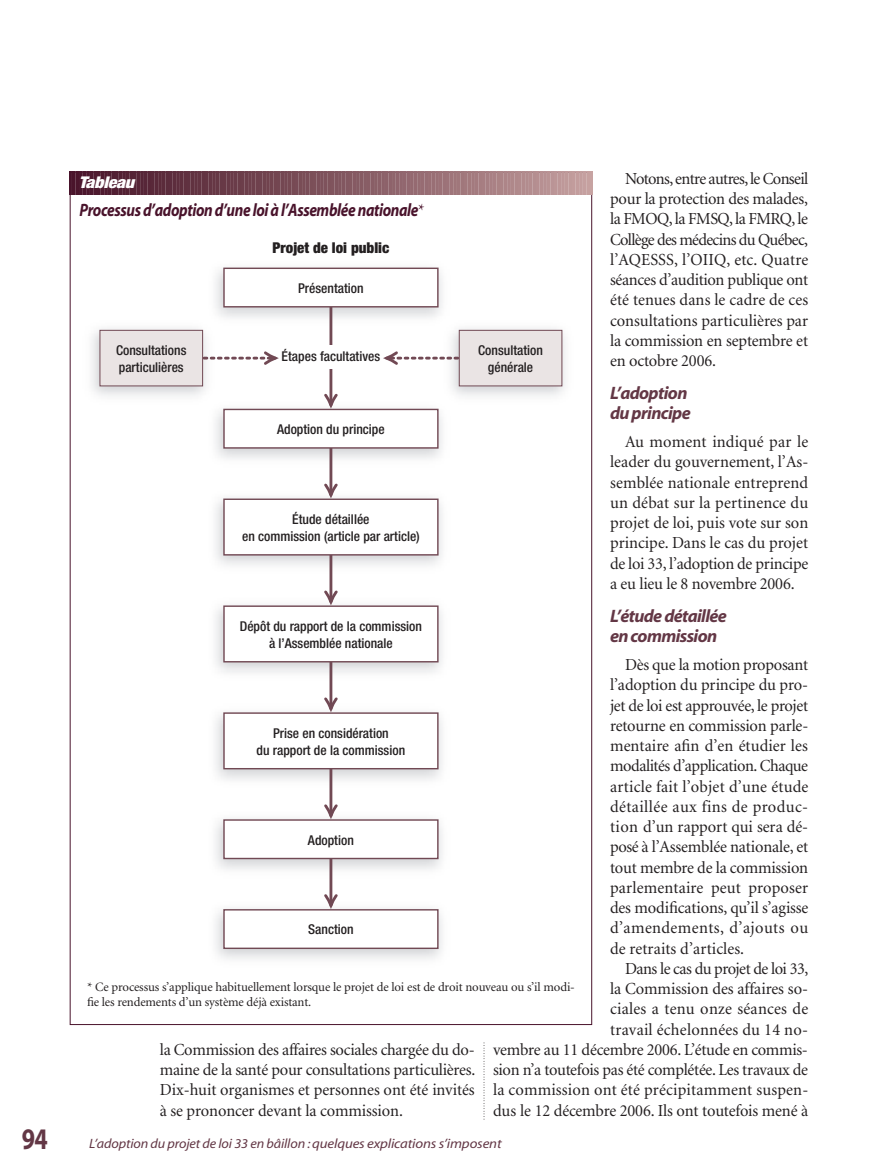
<style>
.page{position:relative;width:878px;height:1175px;background:#fff}
.page>*{position:absolute;margin:0;border:0;box-sizing:border-box;transform-origin:0 0}
.t1{font:700 30px "Myriad";color:#633745;scale:.8 1}
.t2{font:italic 700 18px "Myriad";letter-spacing:-.025em;color:#49132b;scale:.85 1}
.t3{font:italic 700 18px/19.5px "Myriad";letter-spacing:-.035em;color:#633745}
.t4{font:16.8px/20.2px "Minion";letter-spacing:-.01em;color:#231f20;text-align:justify}
.t5{font:italic 900 condensed 16.2px "Helvetica Neue";letter-spacing:-.015em;color:#fff;scale:1.11 1}
.t6{font:900 condensed 15px "Helvetica Neue";color:#231f20}
.t7{font:500 condensed 13.5px/17.1px "Helvetica Neue";color:#231f20;text-align:center}
.t8{font:italic 13.5px "Myriad";letter-spacing:-.01em;color:#633745;scale:1.05 1}
.t9{font:12.75px/15px "Minion";letter-spacing:-.01em;color:#231f20}
.s1{font-family:"Minion";font-weight:400;font-style:normal}
</style>
<div class="page">
<svg style="left:483px;top:1042px;width:1px;height:78px"></svg>
<svg style="left:142px;top:171px;width:324px;height:1px"></svg>
<svg style="left:70px;top:172px;width:522px;height:22px;background:#855a64"></svg>
<img style="left:215px;top:267px;width:227px;height:62px">
<img style="left:451px;top:328px;width:114px;height:68px">
<img style="left:438px;top:317px;width:15px;height:12px">
<img style="left:91px;top:328px;width:115px;height:68px">
<img style="left:203px;top:317px;width:15px;height:12px">
<img style="left:215px;top:408px;width:227px;height:63px">
<img style="left:215px;top:497px;width:227px;height:80px">
<img style="left:215px;top:605px;width:227px;height:79px">
<img style="left:215px;top:712px;width:227px;height:79px">
<img style="left:215px;top:818px;width:227px;height:63px">
<img style="left:215px;top:908px;width:227px;height:51px">
<hr style="left:329px;top:281px;width:3px;height:124px;background:#714954">
<svg style="left:323px;top:392px;width:16px;height:17px"></svg>
<svg style="left:383px;top:350px;width:76px;height:16px"></svg>
<svg style="left:203px;top:350px;width:76px;height:16px"></svg>
<hr style="left:329px;top:422px;width:3px;height:73px;background:#714954">
<svg style="left:323px;top:482px;width:16px;height:16px"></svg>
<div style="left:224px;top:268px;width:214px;height:39px;background:#fff"></div>
<div style="left:223px;top:267px;width:215px;height:40px;border:1px solid #714954"></div>
<div style="left:459px;top:330px;width:103px;height:56px;background:#eae4e4"></div>
<div style="left:459px;top:330px;width:103px;height:56px;border:1px solid #714954"></div>
<div style="left:100px;top:330px;width:103px;height:56px;background:#eae4e4"></div>
<div style="left:100px;top:330px;width:103px;height:56px;border:1px solid #714954"></div>
<div style="left:224px;top:409px;width:214px;height:39px;background:#fff"></div>
<div style="left:223px;top:409px;width:215px;height:39px;border:1px solid #714954"></div>
<hr style="left:329px;top:529px;width:3px;height:73px;background:#714954">
<svg style="left:324px;top:589px;width:14px;height:16px"></svg>
<hr style="left:329px;top:636px;width:3px;height:73px;background:#714954">
<svg style="left:324px;top:696px;width:14px;height:16px"></svg>
<div style="left:224px;top:499px;width:214px;height:56px;background:#fff"></div>
<div style="left:223px;top:498px;width:215px;height:57px;border:1px solid #714954"></div>
<div style="left:224px;top:606px;width:214px;height:55px;background:#fff"></div>
<div style="left:223px;top:605px;width:215px;height:57px;border:1px solid #714954"></div>
<hr style="left:329px;top:743px;width:3px;height:72px;background:#714954">
<svg style="left:323px;top:803px;width:16px;height:16px"></svg>
<div style="left:224px;top:713px;width:214px;height:55px;background:#fff"></div>
<div style="left:223px;top:712px;width:215px;height:57px;border:1px solid #714954"></div>
<hr style="left:329px;top:832px;width:3px;height:73px;background:#714954">
<svg style="left:323px;top:892px;width:16px;height:17px"></svg>
<div style="left:224px;top:820px;width:214px;height:38px;background:#fff"></div>
<div style="left:223px;top:819px;width:215px;height:40px;border:1px solid #714954"></div>
<div style="left:224px;top:909px;width:214px;height:39px;background:#fff"></div>
<div style="left:223px;top:909px;width:215px;height:40px;border:1px solid #714954"></div>
<div style="left:322px;top:345px;width:17px;height:24px;background:#fff"></div>
<p class="t4" style="left:610px;top:170px;width:200px;text-indent:15px">Notons, entre autres, le Conseil pour la protection des malades, la FMOQ, la FMSQ, la FMRQ, le Collège des médecins du Québec, l’AQESSS, l’OIIQ, etc. Quatre séances d’audition publique ont été tenues dans le cadre de ces consultations particulières par la commission en septembre et en octobre 2006.</p>
<p class="t3" style="left:610px;top:385px;width:82px">L’adoption du principe</p>
<p class="t4" style="left:610px;top:433px;width:200px;text-indent:15px">Au moment indiqué par le leader du gouvernement, l’As&shy;semblée nationale entreprend un débat sur la pertinence du projet de loi, puis vote sur son principe. Dans le cas du projet de loi 33, l’adoption de principe a eu lieu le 8 novembre 2006.</p>
<p class="t3" style="left:610px;top:608px;width:118px">L’étude détaillée en commission</p>
<p class="t4" style="left:610px;top:656px;width:200px;text-indent:15px">Dès que la motion proposant l’adoption du principe du pro&shy;jet de loi est approuvée, le projet retourne en commission parle&shy;mentaire afin d’en étudier les modalités d’application. Chaque article fait l’objet d’une étude détaillée aux fins de produc&shy;tion d’un rapport qui sera dé&shy;posé à l’Assemblée nationale, et tout membre de la commission parlementaire peut proposer des modifications, qu’il s’agisse d’amendements, d’ajouts ou de retraits d’articles.</p>
<p class="t4" style="left:493px;top:959px;width:317px;text-align:right">Dans le cas du projet de loi 33,<br>la Commission des affaires so-<br>ciales a tenu onze séances de<br>travail échelonnées du 14 no-<br>vembre au 11 décembre 2006. L’étude en commis&shy;sion n’a toutefois pas été complétée. Les travaux de la commission ont été précipitamment suspen&shy;dus le 12 décembre 2006. Ils ont toutefois mené à</p>
<p class="t5" style="left:79px;top:177px;width:51px">Tableau</p>
<p class="t2" style="left:80px;top:203px;width:407px">Processus d’adoption d’une loi à l’Assemblée nationale<span class="s1">*</span></p>
<p class="t6" style="left:272px;top:242px;width:118px">Projet de loi public</p>
<p class="t7" style="left:298px;top:281px;width:67px">Présentation</p>
<p class="t7" style="left:116px;top:343px;width:72px;text-align:left">Consultations particulières</p>
<p class="t7" style="left:478px;top:343px;width:66px">Consultation générale</p>
<p class="t7" style="left:282px;top:349px;width:100px">Étapes facultatives</p>
<p class="t7" style="left:277px;top:422px;width:109px">Adoption du principe</p>
<p class="t7" style="left:242px;top:511px;width:179px">Étude détaillée<br>en commission (article par article)</p>
<p class="t7" style="left:240px;top:618px;width:184px">Dépôt du rapport de la commission à l’Assemblée nationale</p>
<p class="t7" style="left:257px;top:725px;width:150px">Prise en considération<br>du rapport de la commission</p>
<p class="t7" style="left:308px;top:832px;width:47px">Adoption</p>
<p class="t7" style="left:308px;top:922px;width:47px">Sanction</p>
<p class="t9" style="left:87px;top:980px;width:489px">* Ce processus s’applique habituellement lorsque le projet de loi est de droit nouveau ou s’il modi&shy;fie les rendements d’un système déjà existant.</p>
<p class="t4" style="left:160px;top:1040px;width:317px">la Commission des affaires sociales chargée du do&shy;maine de la santé pour consultations particulières.<br>Dix-huit organismes et personnes ont été invités à se prononcer devant la commission.</p>
<h1 class="t1" style="left:22px;top:1127px;width:34px">94</h1>
<p class="t8" style="left:89px;top:1138px;width:394px">L’adoption du projet de loi 33 en bâillon :quelques explications s’imposent</p>
</div>
